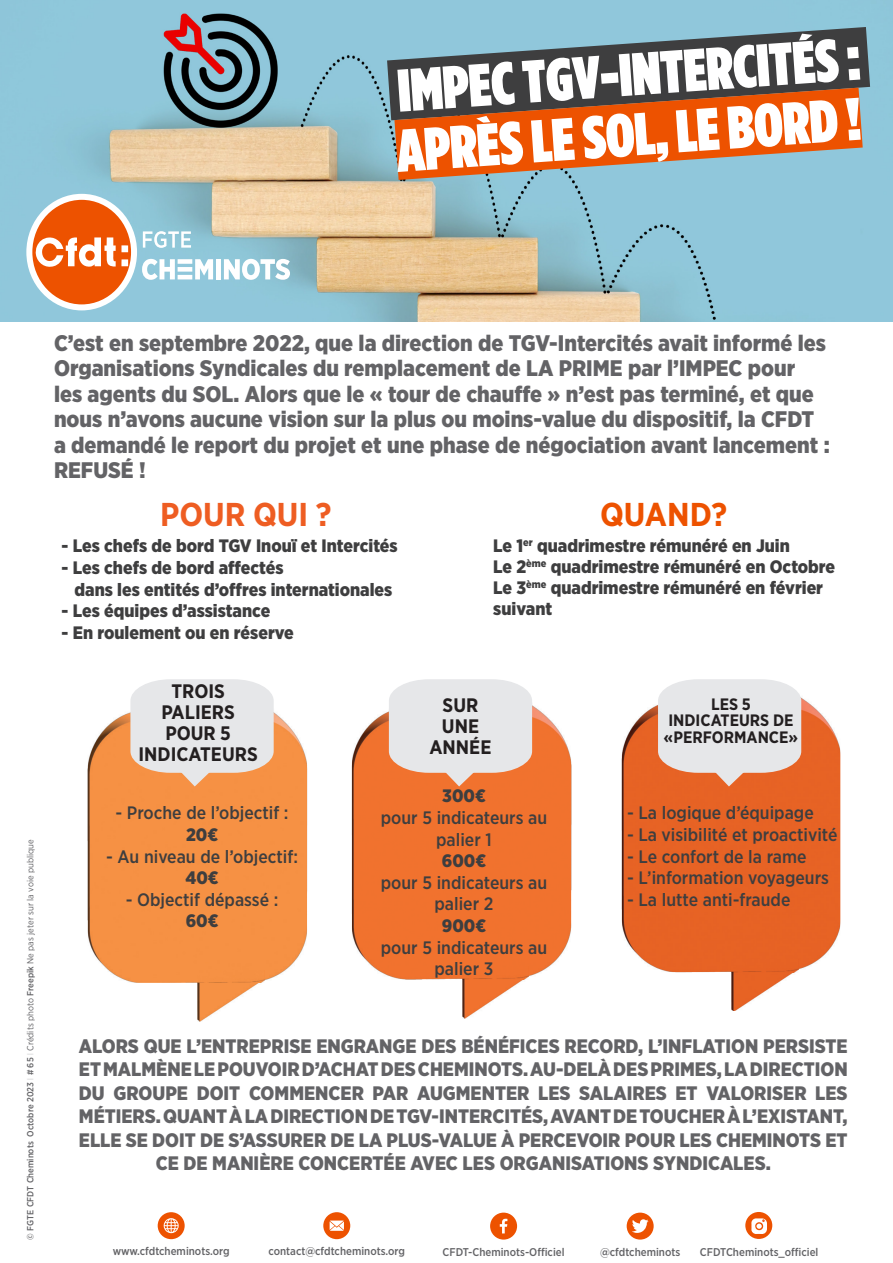
<style>
.page{position:relative;width:893px;height:1263px;background:#fff}
.page>*{position:absolute;margin:0;border:0;box-sizing:border-box;transform-origin:0 0}
.TEXTE_ARTICLE_SECONDAIRE{font:900 60px "Gotham Condensed";color:#fff}
.t1{font:700 33px "Gotham Narrow";color:#ee5d22}
.t2{font:700 33px "Gotham Narrow";color:#ed5200}
.CHAPEAU{font:900 22.5px/25.5px "Gotham Narrow";color:#636366}
.t3{font:900 19.5px/23.4px "Gotham Narrow";color:#636366;text-align:center}
.t4{font:700 19.5px "Gotham Narrow";color:#231f20}
.t5{font:900 18px/21px "Gotham Narrow";color:#3e3e3f}
.t6{font:500 18px/21.6px "Gotham Narrow";color:#3e3e3f;text-align:center}
.t7{font:700 16.5px "Gotham Narrow";color:#231f20}
.t8{font:500 11.25px "Gotham Narrow";color:#636366}
.TEXTE_ARTICLE_SECONDAIRE-2{font:500 9px "Gotham Narrow";color:#636366}
.s1{font-weight:100}
.s2{font-weight:400}
.s3{font-weight:900}
</style>
<div class="page">
<div style="left:158px;top:1212px;width:27px;height:27px;background:#ed5200;border-radius:50%"></div>
<svg style="left:164px;top:1218px;width:15px;height:15px"></svg>
<div style="left:323px;top:1212px;width:27px;height:27px;background:#ed5200;border-radius:50%"></div>
<svg style="left:330px;top:1220px;width:14px;height:11px"></svg>
<div style="left:490px;top:1212px;width:27px;height:27px;background:#ed5200;border-radius:50%"></div>
<svg style="left:500px;top:1219px;width:7px;height:14px"></svg>
<div style="left:627px;top:1212px;width:27px;height:27px;background:#ed5200;border-radius:50%"></div>
<svg style="left:632px;top:1219px;width:16px;height:14px"></svg>
<div style="left:745px;top:1212px;width:27px;height:27px;background:#ed5200;border-radius:50%"></div>
<svg style="left:751px;top:1218px;width:16px;height:16px"></svg>
<img style="left:0;top:0;width:893px;height:321px">
<svg style="left:325px;top:0;width:568px;height:154px;background:#82b0c0"></svg>
<svg style="left:332px;top:54px;width:561px;height:160px;background:#9b7d69"></svg>
<img style="left:198px;top:983px;width:61px;height:38px">
<img style="left:88px;top:712px;width:219px;height:271px">
<img style="left:462px;top:980px;width:61px;height:38px">
<img style="left:352px;top:705px;width:219px;height:275px">
<img style="left:732px;top:972px;width:64px;height:39px">
<img style="left:622px;top:697px;width:218px;height:275px">
<svg style="left:658px;top:679px;width:143px;height:107px;background:#e6d5ce"></svg>
<svg style="left:389px;top:679px;width:143px;height:107px;background:#e8d7d0"></svg>
<svg style="left:130px;top:679px;width:144px;height:107px;background:#e8dbd2"></svg>
<svg style="left:143px;top:231px;width:48px;height:17px"></svg>
<svg style="left:142px;top:259px;width:71px;height:21px"></svg>
<div style="left:216px;top:259px;width:5px;height:20px;background:#fff"></div>
<svg style="left:224px;top:259px;width:66px;height:21px"></svg>
<div style="left:29px;top:197px;width:105px;height:110px;background:#ed5200;border-radius:50%"></div>
<div style="left:26px;top:194px;width:111px;height:116px;border:6px solid #fff;border-radius:50%"></div>
<svg style="left:35px;top:237px;width:93px;height:30px"></svg>
<p class="TEXTE_ARTICLE_SECONDAIRE" style="left:395px;top:55px;width:465px;rotate:-4deg">IMPEC TGV-INTERCITÉS :</p>
<p class="TEXTE_ARTICLE_SECONDAIRE" style="left:394px;top:115px;width:467px;rotate:-4deg">APRÈS LE SOL, LE BORD !</p>
<p class="TEXTE_ARTICLE_SECONDAIRE-2" style="left:25px;top:1239px;width:402px;rotate:-90deg">© FGTE CFDT Cheminots Octobre 2023 <span class="s1">I</span> # 65 <span class="s1">I</span> <span class="s2">Crédits photo</span> Freepik <span class="s2">Ne pas jeter sur la voie publique</span></p>
<p class="CHAPEAU" style="left:54px;top:330px;width:777px">C’est en septembre 2022, que la direction de TGV-Intercités avait informé les Organisations Syndicales du remplacement de LA PRIME par l’IMPEC pour<br>les agents du SOL. Alors que le « tour de chauffe » n’est pas terminé, et que nous n’avons aucune vision sur la plus ou moins-value du dispositif, la CFDT a demandé le report du projet et une phase de négociation avant lancement :<br>REFUSÉ !</p>
<p class="t1" style="left:160px;top:493px;width:173px">POUR QUI ?</p>
<p class="t5" style="left:62px;top:535px;width:338px">- Les chefs de bord TGV Inouï et Intercités</p>
<p class="t5" style="left:62px;top:557px;width:223px">- Les chefs de bord affectés</p>
<p class="t5" style="left:75px;top:578px;width:319px">dans les entités d’offres internationales</p>
<p class="t5" style="left:62px;top:600px;width:210px">- Les équipes d’assistance</p>
<p class="t5" style="left:62px;top:622px;width:234px">- En roulement ou en réserve</p>
<p class="t4" style="left:171px;top:678px;width:55px">TROIS</p>
<p class="t4" style="left:161px;top:699px;width:75px">PALIERS</p>
<p class="t4" style="left:165px;top:720px;width:67px">POUR 5</p>
<p class="t4" style="left:138px;top:741px;width:121px">INDICATEURS</p>
<p class="t2" style="left:600px;top:493px;width:129px">QUAND?</p>
<p class="t5" style="left:493px;top:535px;width:298px">Le 1<sup>er</sup> quadrimestre rémunéré en Juin</p>
<p class="t5" style="left:493px;top:556px;width:343px">Le 2<sup>ème</sup> quadrimestre rémunéré en Octobre</p>
<p class="t5" style="left:493px;top:577px;width:331px">Le 3<sup>ème</sup> quadrimestre rémunéré en février suivant</p>
<p class="t4" style="left:443px;top:692px;width:37px">SUR</p>
<p class="t4" style="left:442px;top:713px;width:39px">UNE</p>
<p class="t4" style="left:429px;top:734px;width:63px">ANNÉE</p>
<p class="t7" style="left:711px;top:693px;width:41px">LES 5</p>
<p class="t7" style="left:668px;top:710px;width:127px">INDICATEURS DE</p>
<p class="t7" style="left:664px;top:726px;width:136px">«PERFORMANCE»</p>
<p class="t6" style="left:115px;top:802px;width:175px">- Proche de l’objectif :<br><span class="s3">20€</span></p>
<p class="t6" style="left:106px;top:845px;width:193px">- Au niveau de l’objectif:<br><span class="s3">40€</span></p>
<p class="t6" style="left:126px;top:888px;width:154px">- Objectif dépassé :</p>
<p class="t5" style="left:186px;top:910px;width:34px">60€</p>
<p class="t5" style="left:442px;top:785px;width:45px">300€</p>
<p class="t6" style="left:381px;top:806px;width:168px">pour 5 indicateurs au palier 1</p>
<p class="t5" style="left:442px;top:850px;width:46px">600€</p>
<p class="t6" style="left:381px;top:871px;width:168px">pour 5 indicateurs au palier 2</p>
<p class="t5" style="left:442px;top:915px;width:46px">900€</p>
<p class="t6" style="left:381px;top:936px;width:168px">pour 5 indicateurs au palier 3</p>
<p class="t6" style="left:627px;top:802px;width:188px">- La logique d’équipage</p>
<p class="t6" style="left:627px;top:823px;width:212px">- La visibilité et proactivité</p>
<p class="t6" style="left:627px;top:845px;width:181px">- Le confort de la rame</p>
<p class="t6" style="left:627px;top:867px;width:203px">- L’information voyageurs</p>
<p class="t6" style="left:627px;top:888px;width:165px">- La lutte anti-fraude</p>
<p class="t3" style="left:79px;top:1034px;width:770px">ALORS QUE L’ENTREPRISE ENGRANGE DES BÉNÉFICES RECORD, L’INFLATION PERSISTE ET MALMÈNE LE POUVOIR D’ACHAT DES CHEMINOTS. AU-DELÀ DES PRIMES, LA DIRECTION DU GROUPE DOIT COMMENCER PAR AUGMENTER LES SALAIRES ET VALORISER LES MÉTIERS. QUANT À LA DIRECTION DE TGV-INTERCITÉS, AVANT DE TOUCHER À L’EXISTANT, ELLE SE DOIT DE S’ASSURER DE LA PLUS-VALUE À PERCEVOIR POUR LES CHEMINOTS ET CE DE MANIÈRE CONCERTÉE AVEC LES ORGANISATIONS SYNDICALES.</p>
<p class="t8" style="left:113px;top:1244px;width:118px">www.cfdtcheminots.org</p>
<p class="t8" style="left:268px;top:1244px;width:138px">contact@cfdtcheminots.org</p>
<p class="t8" style="left:443px;top:1244px;width:123px">CFDT-Cheminots-Officiel</p>
<p class="t8" style="left:600px;top:1244px;width:82px">@cfdtcheminots</p>
<p class="t8" style="left:700px;top:1245px;width:120px">CFDTCheminots_officiel</p>
</div>
